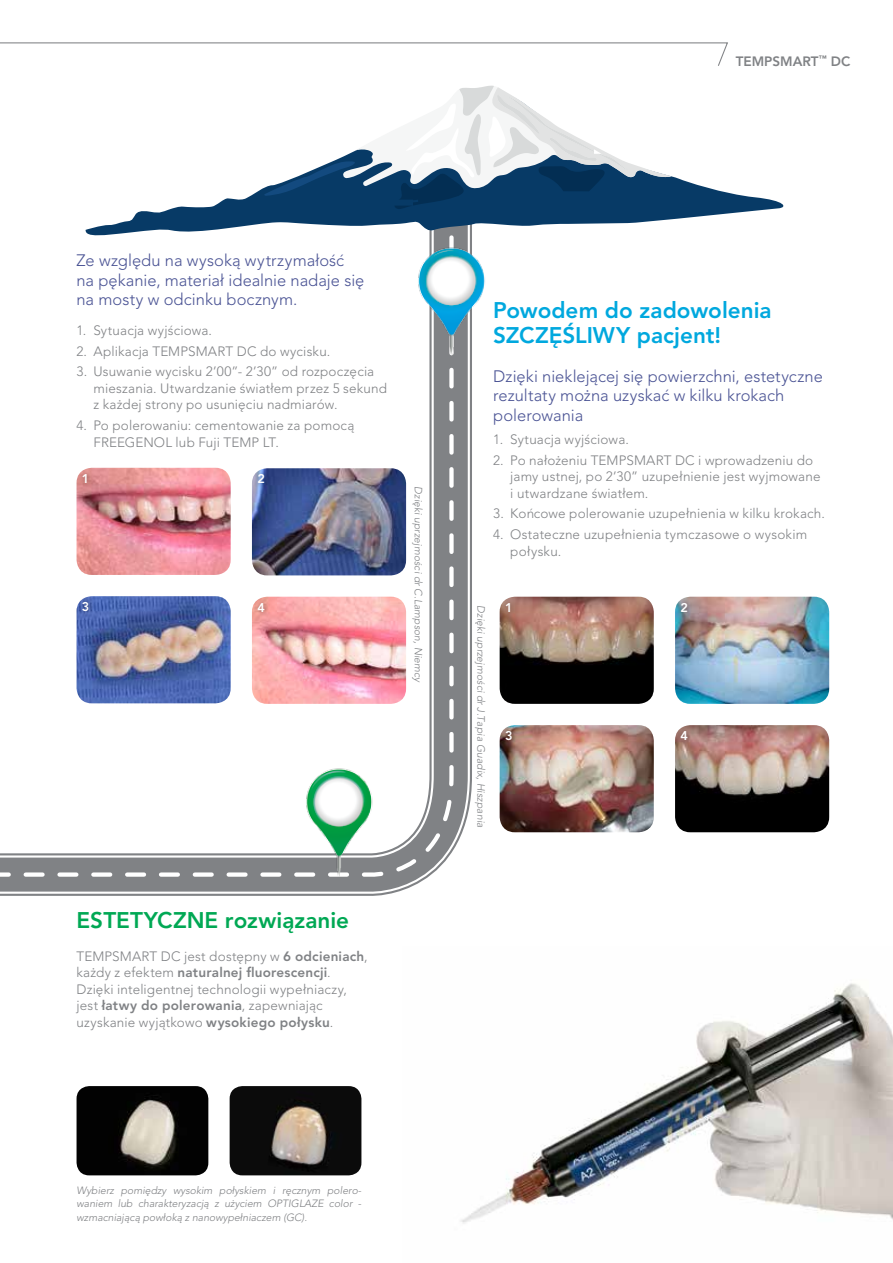
<style>
.page{position:relative;width:893px;height:1263px;background:#fff}
.page>*{position:absolute;margin:0;border:0;box-sizing:border-box;transform-origin:0 0}
.t1{font:800 22.5px/25.5px "Avenir";color:#00a8de}
.t2{font:800 22.5px "Avenir";color:#00a854}
.t3{font:300 16.5px/19.5px "Avenir";letter-spacing:.005em;color:#4a5394}
.t4{font:300 13.5px/16.5px "Avenir";letter-spacing:.01em;color:#808285}
.t5{font:800 13.5px "Avenir";color:#808285}
.t6{font:800 12.6px "Avenir";color:#fff}
.t7{font:italic 300 10.5px/13.5px "Avenir";color:#808285;text-align:justify}
.s1{font-weight:800}
</style>
<div class="page">
<svg style="left:0;top:238px;width:472px;height:658px"></svg>
<svg style="left:0;top:238px;width:456px;height:641px"></svg>
<img style="left:414px;top:240px;width:71px;height:118px">
<img style="left:461px;top:983px;width:432px;height:241px">
<img style="left:230px;top:1086px;width:131px;height:89px">
<img style="left:77px;top:1086px;width:131px;height:89px">
<img style="left:77px;top:468px;width:154px;height:107px">
<div style="left:78px;top:468px;width:15px;height:20px;background:#000;opacity:.46"></div>
<img style="left:252px;top:468px;width:154px;height:107px">
<div style="left:254px;top:469px;width:16px;height:20px;background:#000;opacity:.46"></div>
<img style="left:77px;top:596px;width:154px;height:107px">
<div style="left:78px;top:597px;width:16px;height:20px;background:#000;opacity:.46"></div>
<img style="left:252px;top:597px;width:154px;height:107px">
<div style="left:253px;top:597px;width:17px;height:20px;background:#000;opacity:.46"></div>
<img style="left:675px;top:725px;width:154px;height:107px">
<div style="left:676px;top:726px;width:17px;height:19px;background:#000;opacity:.46"></div>
<img style="left:500px;top:725px;width:154px;height:107px">
<div style="left:501px;top:726px;width:17px;height:20px;background:#000;opacity:.46"></div>
<img style="left:675px;top:597px;width:154px;height:107px">
<div style="left:677px;top:597px;width:16px;height:20px;background:#000;opacity:.46"></div>
<img style="left:500px;top:597px;width:154px;height:107px">
<div style="left:501px;top:597px;width:15px;height:20px;background:#000;opacity:.46"></div>
<svg style="left:0;top:42px;width:728px;height:24px"></svg>
<img style="left:302px;top:761px;width:82px;height:118px">
<svg style="left:85px;top:176px;width:699px;height:62px"></svg>
<svg style="left:264px;top:85px;width:407px;height:124px"></svg>
<p class="t5" style="left:736px;top:54px;width:116px">TEMPSMART<sup>™</sup> DC</p>
<p class="t3" style="left:77px;top:251px;width:289px">Ze wzglëdu na wysokå wytrzymałoπÊ na pëkanie, materiał idealnie nadaje sië na mosty w odcinku bocznym.</p>
<p class="t4" style="left:77px;top:322px;width:137px">1. Sytuacja wyjπciowa.</p>
<p class="t4" style="left:77px;top:343px;width:255px">2. Aplikacja TEMPSMART DC do wycisku.</p>
<p class="t4" style="left:94px;top:364px;width:295px;text-indent:-17px">3. Usuwanie wycisku 2’00”- 2’30” od rozpoczëcia mieszania. Utwardzanie πwiatłem przez 5 sekund z kaædej strony po usuniëciu nadmiarów.</p>
<p class="t4" style="left:94px;top:417px;width:262px;text-indent:-17px">4. Po polerowaniu: cementowanie za pomocå<br>FREEGENOL lub Fuji TEMP LT.</p>
<p class="t6" style="left:82px;top:471px;width:9px">1</p>
<p class="t6" style="left:257px;top:472px;width:9px">2</p>
<p class="t6" style="left:82px;top:600px;width:9px">3</p>
<p class="t6" style="left:257px;top:600px;width:9px">4</p>
<p class="t7" style="left:425px;top:486px;width:197px;rotate:90deg">Dziëki uprzejmoπci dr C.Lampson, Niemcy</p>
<h1 class="t2" style="left:77px;top:907px;width:274px">ESTETYCZNE rozwiåzanie</h1>
<p class="t4" style="left:77px;top:948px;width:293px">TEMPSMART DC jest dostëpny w <span class="s1">6 odcieniach</span>, kaædy z efektem <span class="s1">naturalnej fluorescencji</span>.<br>Dziëki inteligentnej technologii wypełniaczy, jest <span class="s1">łatwy do polerowania</span>, zapewniajåc uzyskanie wyjåtkowo <span class="s1">wysokiego połysku</span>.</p>
<h1 class="t1" style="left:493px;top:297px;width:280px">Powodem do zadowolenia<br>SZCZÈ©LIWY pacjent!</h1>
<p class="t3" style="left:493px;top:366px;width:331px">Dziëki nieklejåcej sië powierzchni, estetyczne rezultaty moæna uzyskaÊ w kilku krokach polerowania</p>
<p class="t4" style="left:493px;top:431px;width:137px">1. Sytuacja wyjπciowa.</p>
<p class="t4" style="left:510px;top:452px;width:312px;text-indent:-17px">2. Po nałoæeniu TEMPSMART DC i wprowadzeniu do jamy ustnej, po 2’30” uzupełnienie jest wyjmowane i utwardzane πwiatłem.</p>
<p class="t4" style="left:493px;top:506px;width:333px">3. KoËcowe polerowanie uzupełnienia w kilku krokach.</p>
<p class="t4" style="left:510px;top:526px;width:298px;text-indent:-17px">4. Ostateczne uzupełnienia tymczasowe o wysokim połysku.</p>
<p class="t7" style="left:488px;top:605px;width:224px;rotate:90deg">Dziëki uprzejmoπci dr J.Tapia Guadix, Hiszpania</p>
<p class="t6" style="left:505px;top:600px;width:9px">1</p>
<p class="t6" style="left:680px;top:600px;width:9px">2</p>
<p class="t6" style="left:505px;top:729px;width:9px">3</p>
<p class="t6" style="left:680px;top:729px;width:9px">4</p>
<p class="t7" style="left:77px;top:1183px;width:286px">Wybierz pomiëdzy wysokim połyskiem i rëcznym polero&shy;waniem lub charakteryzacjå z uæyciem OPTIGLAZE color - wzmacniajåcå powłokå z nanowypełniaczem (GC).</p>
</div>
